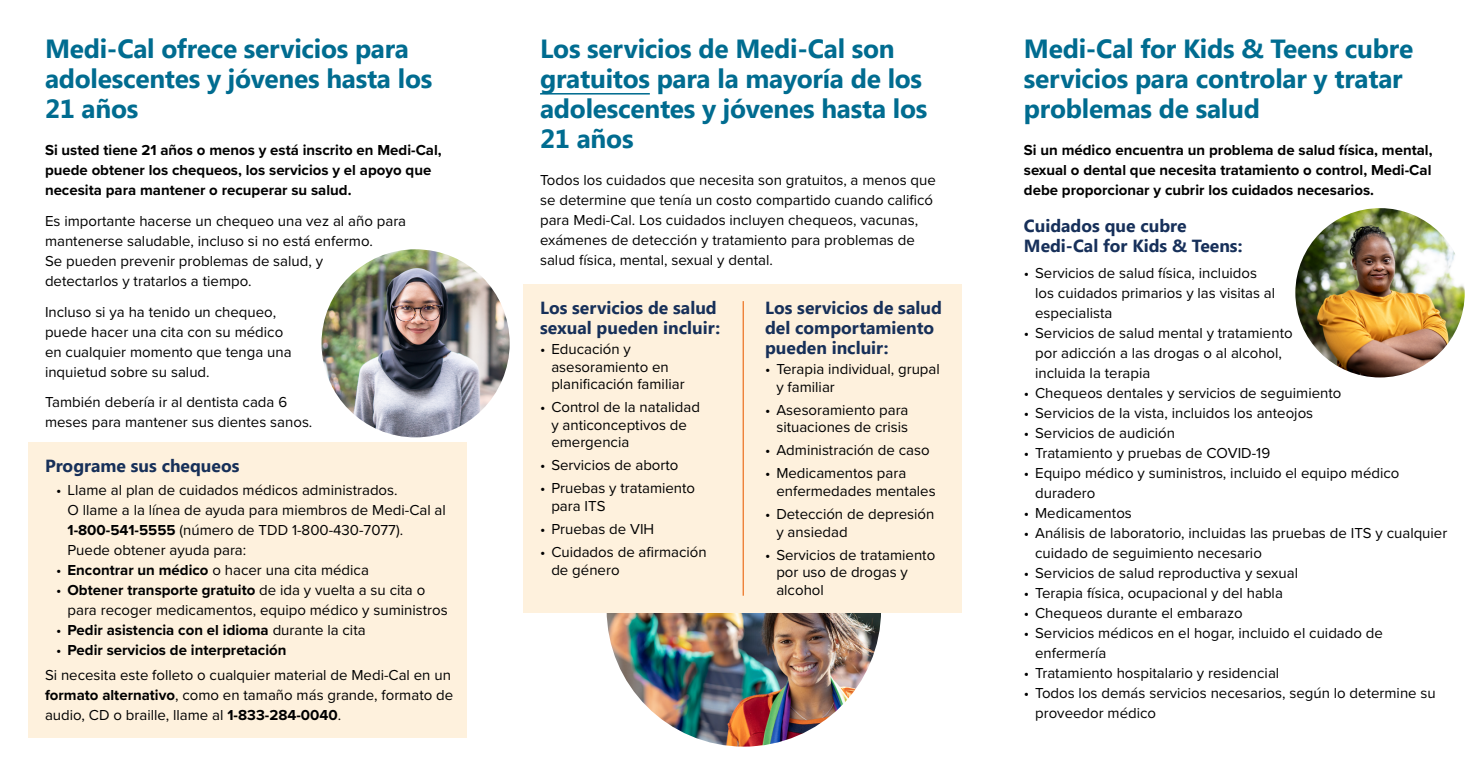
<style>
.page{position:relative;width:1474px;height:765px;background:#fff}
.page>*{position:absolute;margin:0;border:0;box-sizing:border-box;transform-origin:0 0}
.t1{font:700 26.25px/30px "Segoe UI";letter-spacing:-.01em;color:#006c90}
.t2{font:700 17.5px/20px "Segoe UI";color:#173059}
.t3{font:700 17.5px/20px "Segoe UI";color:#17305a}
.t4{font:15px/20px "Proxima Nova";color:#000}
.t5{font:700 15px/20px "Proxima Nova";color:#000;text-align:justify}
.s1{font-weight:700}
.s2{font-weight:400}
</style>
<div class="page">
<img style="left:607px;top:613px;width:274px;height:134px">
<div style="left:523px;top:284px;width:439px;height:329px;background:#fef1dd"></div>
<hr style="left:540px;top:93px;width:110px;height:2px;background:#006c90">
<div style="left:28px;top:442px;width:439px;height:296px;background:#fef1dd"></div>
<img style="left:321px;top:249px;width:189px;height:188px;border-radius:94px">
<hr style="left:742px;top:301px;width:2px;height:295px;background:#ec7424">
<img style="left:1295px;top:208px;width:169px;height:169px;border-radius:85px">
<h2 class="t1" style="left:45px;top:34px;width:389px">Medi-Cal ofrece servicios para adolescentes y jóvenes hasta los<br>21 años</h2>
<p class="t5" style="left:45px;top:140px;width:398px;text-align:left">Si usted tiene 21 años o menos y está inscrito en Medi-Cal, puede obtener los chequeos, los servicios y el apoyo que necesita para mantener o recuperar su salud.</p>
<p class="t4" style="left:45px;top:210px;width:363px">Es importante hacerse un chequeo una vez al año para mantenerse saludable, incluso si no está enfermo.<br>Se pueden prevenir problemas de salud, y<br>detectarlos y tratarlos a tiempo.</p>
<p class="t4" style="left:45px;top:301px;width:248px">Incluso si ya ha tenido un chequeo, puede hacer una cita con su médico en cualquier momento que tenga una inquietud sobre su salud.</p>
<p class="t4" style="left:45px;top:392px;width:269px">También debería ir al dentista cada 6 meses para mantener sus dientes sanos.</p>
<h3 class="t2" style="left:45px;top:456px;width:196px">Programe sus chequeos</h3>
<p class="t4" style="left:68px;top:479px;width:380px;text-indent:-11px">• Llame al plan de cuidados médicos administrados.<br>O llame a la línea de ayuda para miembros de Medi-Cal al <span class="s1">1-800-541-5555</span> (número de TDD 1-800-430-7077).<br>Puede obtener ayuda para:</p>
<p class="t4" style="left:56px;top:559px;width:314px">• <span class="s1">Encontrar un médico</span> o hacer una cita médica</p>
<p class="t4" style="left:68px;top:579px;width:382px;text-indent:-11px">• <span class="s1">Obtener transporte gratuito</span> de ida y vuelta a su cita o para recoger medicamentos, equipo médico y suministros</p>
<p class="t5" style="left:56px;top:619px;width:311px"><span class="s2">•</span> Pedir asistencia con el idioma <span class="s2">durante la cita</span></p>
<p class="t5" style="left:56px;top:639px;width:232px"><span class="s2">•</span> Pedir servicios de interpretación</p>
<p class="t4" style="left:45px;top:665px;width:410px">Si necesita este folleto o cualquier material de Medi-Cal en un <span class="s1">formato alternativo</span>, como en tamaño más grande, formato de audio, CD o braille, llame al <span class="s1">1-833-284-0040</span>.</p>
<h2 class="t1" style="left:540px;top:34px;width:389px">Los servicios de Medi-Cal son gratuitos para la mayoría de los adolescentes y jóvenes hasta los<br>21 años</h2>
<p class="t4" style="left:540px;top:169px;width:397px">Todos los cuidados que necesita son gratuitos, a menos que se determine que tenía un costo compartido cuando calificó para Medi-Cal. Los cuidados incluyen chequeos, vacunas, exámenes de detección y tratamiento para problemas de salud física, mental, sexual y dental.</p>
<h3 class="t2" style="left:540px;top:298px;width:181px">Los servicios de salud sexual pueden incluir:</h3>
<p class="t4" style="left:551px;top:340px;width:135px;line-height:17.5px;text-indent:-11px">• Educación y asesoramiento en planificación familiar</p>
<p class="t4" style="left:551px;top:398px;width:150px;line-height:17.5px;text-indent:-11px">• Control de la natalidad y anticonceptivos de emergencia</p>
<p class="t4" style="left:540px;top:455px;width:140px">• Servicios de aborto</p>
<p class="t4" style="left:551px;top:479px;width:145px;line-height:17.5px;text-indent:-11px">• Pruebas y tratamiento para ITS</p>
<p class="t4" style="left:540px;top:518px;width:116px">• Pruebas de VIH</p>
<p class="t4" style="left:551px;top:543px;width:157px;line-height:17.5px;text-indent:-11px">• Cuidados de afirmación de género</p>
<h3 class="t2" style="left:765px;top:298px;width:178px">Los servicios de salud del comportamiento pueden incluir:</h3>
<p class="t4" style="left:776px;top:360px;width:165px;line-height:17.5px;text-indent:-11px">• Terapia individual, grupal y familiar</p>
<p class="t4" style="left:765px;top:400px;width:145px;line-height:17.5px;text-align:right">• Asesoramiento para situaciones de crisis</p>
<p class="t4" style="left:765px;top:440px;width:166px">• Administración de caso</p>
<p class="t4" style="left:776px;top:464px;width:161px;line-height:17.5px;text-indent:-11px">• Medicamentos para enfermedades mentales</p>
<p class="t4" style="left:776px;top:505px;width:159px;line-height:17.5px;text-indent:-11px">• Detección de depresión y ansiedad</p>
<p class="t4" style="left:776px;top:545px;width:160px;line-height:17.5px;text-indent:-11px">• Servicios de tratamiento por uso de drogas y alcohol</p>
<h2 class="t1" style="left:1024px;top:34px;width:391px">Medi-Cal for Kids &amp; Teens cubre servicios para controlar y tratar problemas de salud</h2>
<p class="t5" style="left:1024px;top:140px;width:410px">Si un médico encuentra un problema de salud física, mental, sexual o dental que necesita tratamiento o control, Medi-Cal debe proporcionar y cubrir los cuidados necesarios.</p>
<h3 class="t3" style="left:1024px;top:216px;width:220px">Cuidados que cubre<br>Medi-Cal for Kids &amp; Teens:</h3>
<p class="t4" style="left:1035px;top:262px;width:242px;text-indent:-11px">• Servicios de salud física, incluidos los cuidados primarios y las visitas al especialista</p>
<p class="t4" style="left:1035px;top:322px;width:259px;text-indent:-11px">• Servicios de salud mental y tratamiento por adicción a las drogas o al alcohol, incluida la terapia</p>
<p class="t4" style="left:1024px;top:382px;width:319px">• Chequeos dentales y servicios de seguimiento</p>
<p class="t4" style="left:1024px;top:402px;width:291px">• Servicios de la vista, incluidos los anteojos</p>
<p class="t4" style="left:1024px;top:422px;width:153px">• Servicios de audición</p>
<p class="t4" style="left:1024px;top:442px;width:248px">• Tratamiento y pruebas de COVID-19</p>
<p class="t4" style="left:1035px;top:462px;width:366px;text-indent:-11px">• Equipo médico y suministros, incluido el equipo médico duradero</p>
<p class="t4" style="left:1024px;top:502px;width:109px">• Medicamentos</p>
<p class="t4" style="left:1035px;top:522px;width:414px;text-indent:-11px">• Análisis de laboratorio, incluidas las pruebas de ITS y cualquier cuidado de seguimiento necesario</p>
<p class="t4" style="left:1024px;top:562px;width:276px">• Servicios de salud reproductiva y sexual</p>
<p class="t4" style="left:1024px;top:582px;width:260px">• Terapia física, ocupacional y del habla</p>
<p class="t4" style="left:1024px;top:602px;width:220px">• Chequeos durante el embarazo</p>
<p class="t4" style="left:1035px;top:622px;width:349px;text-indent:-11px">• Servicios médicos en el hogar, incluido el cuidado de enfermería</p>
<p class="t4" style="left:1024px;top:662px;width:257px">• Tratamiento hospitalario y residencial</p>
<p class="t4" style="left:1035px;top:682px;width:402px;text-indent:-11px">• Todos los demás servicios necesarios, según lo determine su proveedor médico</p>
</div>
